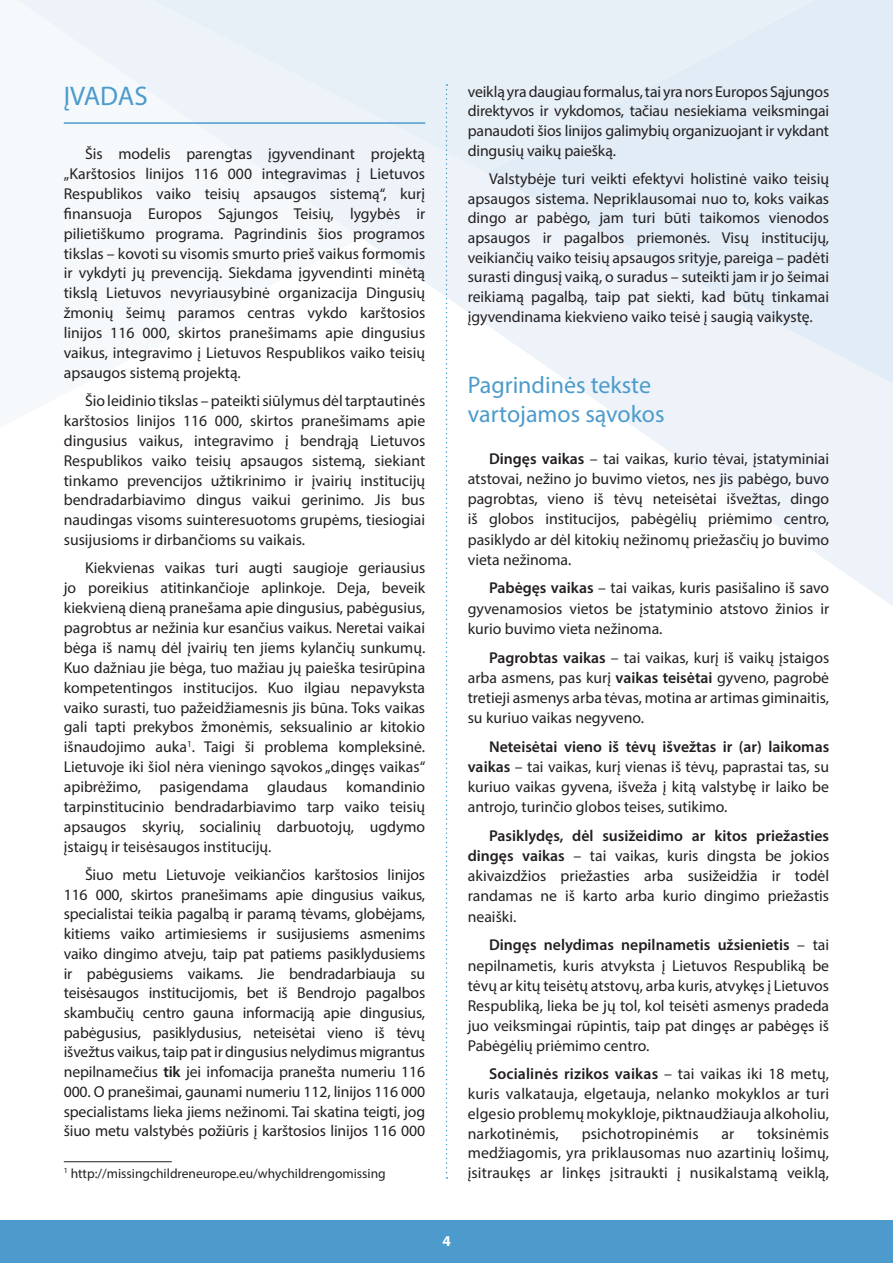
<style>
.page{position:relative;width:893px;height:1263px;background:#fff}
.page>*{position:absolute;margin:0;border:0;box-sizing:border-box;transform-origin:0 0}
.t1{font:27px "Myriad Pro";color:#4c9bcc}
.t2{font:24px/29px "Myriad Pro";color:#4c9bcc}
.t3{font:15.75px/19.6px "Myriad Pro";color:#231f20;text-align:justify}
.t4{font:700 15px "Myriad Pro";color:#fff}
.t5{font:13.5px "Myriad Pro";color:#231f20}
.s1{font-weight:600}
</style>
<div class="page">
<svg style="left:362px;top:238px;width:531px;height:368px"></svg>
<svg style="left:486px;top:0;width:407px;height:383px;background:#e7eff7"></svg>
<div style="left:17px;top:0;width:469px;height:238px;background:#f5f9fb"></div>
<div style="left:152px;top:0;width:663px;height:173px;background:#e8f0f7"></div>
<div style="left:0;top:1220px;width:893px;height:43px;background:#4c9bcc"></div>
<svg style="left:446px;top:84px;width:1px;height:1095px"></svg>
<hr style="left:64px;top:122px;width:361px;height:2px;background:#4c9bcc">
<hr style="left:64px;top:1161px;width:108px;height:1px;background:#231f20">
<svg style="left:64px;top:207px;width:7px;height:12px"></svg>
<h1 class="t1" style="left:64px;top:80px;width:85px">ĮVADAS</h1>
<p class="t3" style="left:85px;top:144px;width:342px">Šis modelis parengtas įgyvendinant projektą</p>
<p class="t3" style="left:64px;top:164px;width:363px">„Karštosios linijos 116 000 integravimas į Lietuvos</p>
<p class="t3" style="left:64px;top:184px;width:363px">Respublikos vaiko teisių apsaugos sistemą“, kurį</p>
<p class="t3" style="left:72px;top:203px;width:355px">nansuoja Europos Sąjungos Teisių, lygybės ir</p>
<p class="t3" style="left:64px;top:223px;width:363px">pilietiškumo programa. Pagrindinis šios programos</p>
<p class="t3" style="left:64px;top:243px;width:363px">tikslas – kovoti su visomis smurto prieš vaikus formomis</p>
<p class="t3" style="left:64px;top:263px;width:363px">ir vykdyti jų prevenciją. Siekdama įgyvendinti minėtą</p>
<p class="t3" style="left:64px;top:283px;width:363px">tikslą Lietuvos nevyriausybinė organizacija Dingusių</p>
<p class="t3" style="left:64px;top:303px;width:363px">žmonių šeimų paramos centras vykdo karštosios</p>
<p class="t3" style="left:64px;top:323px;width:363px">linijos 116 000, skirtos pranešimams apie dingusius</p>
<p class="t3" style="left:64px;top:342px;width:363px">vaikus, integravimo į Lietuvos Respublikos vaiko teisių</p>
<p class="t3" style="left:64px;top:362px;width:179px">apsaugos sistemą projektą.</p>
<p class="t3" style="left:64px;top:391px;width:363px;text-indent:21px">Šio leidinio tikslas – pateikti siūlymus dėl tarptautinės karštosios linijos 116 000, skirtos pranešimams apie dingusius vaikus, integravimo į bendrąją Lietuvos Respublikos vaiko teisių apsaugos sistemą, siekiant tinkamo prevencijos užtikrinimo ir įvairių institucijų bendradarbiavimo dingus vaikui gerinimo. Jis bus naudingas visoms suinteresuotoms grupėms, tiesiogiai susijusioms ir dirbančioms su vaikais.</p>
<p class="t3" style="left:64px;top:558px;width:363px;text-indent:21px">Kiekvienas vaikas turi augti saugioje geriausius jo poreikius atitinkančioje aplinkoje. Deja, beveik kiekvieną dieną pranešama apie dingusius, pabėgusius, pagrobtus ar nežinia kur esančius vaikus. Neretai vaikai bėga iš namų dėl įvairių ten jiems kylančių sunkumų.<br>Kuo dažniau jie bėga, tuo mažiau jų paieška tesirūpina kompetentingos institucijos. Kuo ilgiau nepavyksta vaiko surasti, tuo pažeidžiamesnis jis būna. Toks vaikas gali tapti prekybos žmonėmis, seksualinio ar kitokio išnaudojimo auka<sup>1</sup>. Taigi ši problema kompleksinė.<br>Lietuvoje iki šiol nėra vieningo sąvokos „dingęs vaikas“ apibrėžimo, pasigendama glaudaus komandinio tarpinstitucinio bendradarbiavimo tarp vaiko teisių apsaugos skyrių, socialinių darbuotojų, ugdymo įstaigų ir teisėsaugos institucijų.</p>
<p class="t3" style="left:64px;top:864px;width:363px;text-indent:21px">Šiuo metu Lietuvoje veikiančios karštosios linijos 116 000, skirtos pranešimams apie dingusius vaikus, specialistai teikia pagalbą ir paramą tėvams, globėjams, kitiems vaiko artimiesiems ir susijusiems asmenims vaiko dingimo atveju, taip pat patiems pasiklydusiems ir pabėgusiems vaikams. Jie bendradarbiauja su teisėsaugos institucijomis, bet iš Bendrojo pagalbos skambučių centro gauna informaciją apie dingusius, pabėgusius, pasiklydusius, neteisėtai vieno iš tėvų išvežtus vaikus, taip pat ir dingusius nelydimus migrantus nepilnamečius <span class="s1">tik</span> jei infomacija pranešta numeriu 116<br>000. O pranešimai, gaunami numeriu 112, linijos 116 000 specialistams lieka jiems nežinomi. Tai skatina teigti, jog šiuo metu valstybės požiūris į karštosios linijos 116 000</p>
<p class="t5" style="left:64px;top:1165px;width:323px"><sup>1</sup> http://missingchildreneurope.eu/whychildrengomissing</p>
<p class="t3" style="left:468px;top:81px;width:363px">veiklą yra daugiau formalus, tai yra nors Europos Sąjungos direktyvos ir vykdomos, tačiau nesiekiama veiksmingai panaudoti šios linijos galimybių organizuojant ir vykdant dingusių vaikų paiešką.</p>
<p class="t3" style="left:468px;top:168px;width:363px;text-indent:21px">Valstybėje turi veikti efektyvi holistinė vaiko teisių apsaugos sistema. Nepriklausomai nuo to, koks vaikas dingo ar pabėgo, jam turi būti taikomos vienodos apsaugos ir pagalbos priemonės. Visų institucijų, veikiančių vaiko teisių apsaugos srityje, pareiga – padėti surasti dingusį vaiką, o suradus – suteikti jam ir jo šeimai reikiamą pagalbą, taip pat siekti, kad būtų tinkamai įgyvendinama kiekvieno vaiko teisė į saugią vaikystę.</p>
<h2 class="t2" style="left:468px;top:370px;width:198px">Pagrindinės tekste vartojamos sąvokos</h2>
<p class="t3" style="left:468px;top:448px;width:363px;line-height:20.2px;text-indent:21px"><span class="s1">Dingęs vaikas</span> – tai vaikas, kurio tėvai, įstatyminiai atstovai, nežino jo buvimo vietos, nes jis pabėgo, buvo pagrobtas, vieno iš tėvų neteisėtai išvežtas, dingo iš globos institucijos, pabėgėlių priėmimo centro, pasiklydo ar dėl kitokių nežinomų priežasčių jo buvimo vieta nežinoma.</p>
<p class="t3" style="left:468px;top:578px;width:363px;line-height:20.2px;text-indent:21px"><span class="s1">Pabėgęs vaikas</span> – tai vaikas, kuris pasišalino iš savo gyvenamosios vietos be įstatyminio atstovo žinios ir kurio buvimo vieta nežinoma.</p>
<p class="t3" style="left:468px;top:647px;width:363px;line-height:20.2px;text-indent:21px"><span class="s1">Pagrobtas vaikas</span> – tai vaikas, kurį iš vaikų įstaigos arba asmens, pas kurį <span class="s1">vaikas teisėtai</span> gyveno, pagrobė tretieji asmenys arba tėvas, motina ar artimas giminaitis, su kuriuo vaikas negyveno.</p>
<p class="t3" style="left:468px;top:736px;width:363px;line-height:20.2px;text-indent:21px"><span class="s1">Neteisėtai vieno iš tėvų išvežtas ir (ar) laikomas vaikas</span> – tai vaikas, kurį vienas iš tėvų, paprastai tas, su kuriuo vaikas gyvena, išveža į kitą valstybę ir laiko be antrojo, turinčio globos teises, sutikimo.</p>
<p class="t3" style="left:468px;top:825px;width:363px;line-height:20.2px;text-indent:21px"><span class="s1">Pasiklydęs, dėl susižeidimo ar kitos priežasties dingęs vaikas</span> – tai vaikas, kuris dingsta be jokios akivaizdžios priežasties arba susižeidžia ir todėl randamas ne iš karto arba kurio dingimo priežastis neaiški.</p>
<p class="t3" style="left:468px;top:935px;width:363px;line-height:20.2px;text-indent:21px"><span class="s1">Dingęs nelydimas nepilnametis užsienietis</span> – tai nepilnametis, kuris atvyksta į Lietuvos Respubliką be tėvų ar kitų teisėtų atstovų, arba kuris, atvykęs į Lietuvos Respubliką, lieka be jų tol, kol teisėti asmenys pradeda juo veiksmingai rūpintis, taip pat dingęs ar pabėgęs iš Pabėgėlių priėmimo centro.</p>
<p class="t3" style="left:468px;top:1064px;width:363px;text-indent:21px"><span class="s1">Socialinės rizikos vaikas</span> – tai vaikas iki 18 metų, kuris valkatauja, elgetauja, nelanko mokyklos ar turi elgesio problemų mokykloje, piktnaudžiauja alkoholiu, narkotinėmis,</p>
<p class="t3" style="left:468px;top:1123px;width:363px;text-indent:289px">toksinėmis medžiagomis, yra priklausomas nuo azartinių lošimų, įsitraukęs ar linkęs įsitraukti į nusikalstamą veiklą,</p>
<p class="t3" style="left:582px;top:1123px;width:118px">psichotropinėmis</p>
<p class="t3" style="left:721px;top:1123px;width:14px">ar</p>
<p class="t4" style="left:442px;top:1232px;width:10px">4</p>
</div>
